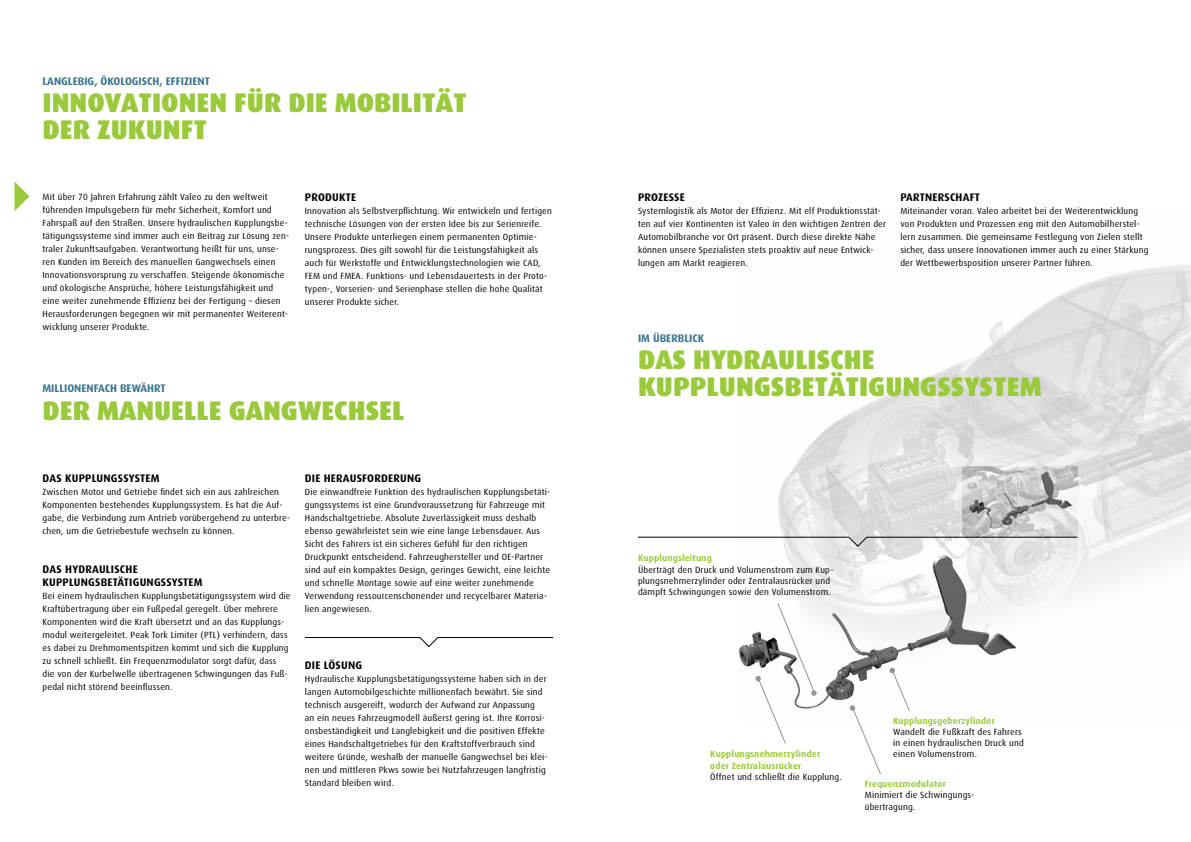
<style>
.page{position:relative;width:1191px;height:842px;background:#fff}
.page>*{position:absolute;margin:0;border:0;box-sizing:border-box;transform-origin:0 0}
.t1{font:900 27px/27px "Dax";color:#9aca3c}
.t2{font:700 11px/13px "Dax";letter-spacing:.02em;color:#000}
.t3{font:700 11px "Dax";color:#39748b}
.t4{font:9px/13px "Dax";letter-spacing:.02em;color:#000}
.t5{font:700 9px/12px "Dax";letter-spacing:.02em;color:#9aca3c}
</style>
<div class="page">
<img style="left:738px;top:264px;width:453px;height:341px">
<img style="left:709px;top:472px;width:325px;height:326px;border-radius:163px">
<img style="left:962px;top:466px;width:115px;height:71px">
<svg style="left:849px;top:705px;width:32px;height:70px"></svg>
<svg style="left:755px;top:602px;width:61px;height:142px"></svg>
<svg style="left:889px;top:668px;width:21px;height:44px"></svg>
<svg style="left:304px;top:637px;width:249px;height:10px"></svg>
<svg style="left:638px;top:537px;width:440px;height:10px"></svg>
<svg style="left:14px;top:182px;width:15px;height:29px"></svg>
<p class="t3" style="left:43px;top:75px;width:169px">LANGLEBIG, ÖKOLOGISCH, EFFIZIENT</p>
<h1 class="t1" style="left:43px;top:89px;width:425px">INNOVATIONEN FÜR DIE MOBILITÄT<br>DER ZUKUNFT</h1>
<p class="t4" style="left:43px;top:190px;width:248px">Mit über 70 Jahren Erfahrung zählt Valeo zu den weltweit führenden Impulsgebern für mehr Sicherheit, Komfort und Fahrspaß auf den Straßen. Unsere hydraulischen Kupplungsbe&shy;tätigungssysteme sind immer auch ein Beitrag zur Lösung zen&shy;traler Zukunftsaufgaben. Verantwortung heißt für uns, unse&shy;ren Kunden im Bereich des manuellen Gangwechsels einen Innovationsvorsprung zu verschaffen. Steigende ökonomische und ökologische Ansprüche, höhere Leistungsfähigkeit und eine weiter zunehmende Effizienz bei der Fertigung – diesen Herausforderungen begegnen wir mit permanenter Weiterent&shy;wicklung unserer Produkte.</p>
<p class="t2" style="left:305px;top:191px;width:53px">PRODUKTE</p>
<p class="t4" style="left:305px;top:205px;width:249px">Innovation als Selbstverpflichtung. Wir entwickeln und fertigen technische Lösungen von der ersten Idee bis zur Serienreife.<br>Unsere Produkte unterliegen einem permanenten Optimie&shy;rungsprozess. Dies gilt sowohl für die Leistungsfähigkeit als auch für Werkstoffe und Entwicklungstechnologien wie CAD, FEM und FMEA. Funktions- und Lebensdauertests in der Proto&shy;typen-, Vorserien- und Serienphase stellen die hohe Qualität unserer Produkte sicher.</p>
<p class="t3" style="left:43px;top:382px;width:125px">MILLIONENFACH BEWÄHRT</p>
<h1 class="t1" style="left:43px;top:397px;width:363px">DER MANUELLE GANGWECHSEL</h1>
<p class="t2" style="left:43px;top:471px;width:118px">DAS KUPPLUNGSSYSTEM</p>
<p class="t4" style="left:43px;top:485px;width:249px">Zwischen Motor und Getriebe findet sich ein aus zahlreichen Komponenten bestehendes Kupplungssystem. Es hat die Auf&shy;gabe, die Verbindung zum Antrieb vorübergehend zu unterbre&shy;chen, um die Getriebestufe wechseln zu können.</p>
<p class="t2" style="left:43px;top:562px;width:161px">DAS HYDRAULISCHE<br>KUPPLUNGSBETÄTIGUNGSSYSTEM</p>
<p class="t4" style="left:43px;top:589px;width:250px">Bei einem hydraulischen Kupplungsbetätigungssystem wird die Kraftübertragung über ein Fußpedal geregelt. Über mehrere Komponenten wird die Kraft übersetzt und an das Kupplungs&shy;modul weitergeleitet. Peak Tork Limiter (PTL) verhindern, dass es dabei zu Drehmomentspitzen kommt und sich die Kupplung zu schnell schließt. Ein Frequenzmodulator sorgt dafür, dass die von der Kurbelwelle übertragenen Schwingungen das Fuß&shy;pedal nicht störend beeinflussen.</p>
<p class="t2" style="left:305px;top:471px;width:118px">DIE HERAUSFORDERUNG</p>
<p class="t4" style="left:305px;top:485px;width:247px">Die einwandfreie Funktion des hydraulischen Kupplungsbetäti&shy;gungssystems ist eine Grundvoraussetzung für Fahrzeuge mit Handschaltgetriebe. Absolute Zuverlässigkeit muss deshalb ebenso gewährleistet sein wie eine lange Lebensdauer. Aus Sicht des Fahrers ist ein sicheres Gefühl für den richtigen Druckpunkt entscheidend. Fahrzeughersteller und OE-Partner sind auf ein kompaktes Design, geringes Gewicht, eine leichte und schnelle Montage sowie auf eine weiter zunehmende Verwendung ressourcenschonender und recycelbarer Materia&shy;lien angewiesen.</p>
<p class="t2" style="left:305px;top:659px;width:59px">DIE LÖSUNG</p>
<p class="t4" style="left:305px;top:673px;width:244px">Hydraulische Kupplungsbetätigungssysteme haben sich in der langen Automobilgeschichte millionenfach bewährt. Sie sind technisch ausgereift, wodurch der Aufwand zur Anpassung<br>an ein neues Fahrzeugmodell äußerst gering ist. Ihre Korrosi&shy;onsbeständigkeit und Langlebigkeit und die positiven Effekte eines Handschaltgetriebes für den Kraftstoffverbrauch sind weitere Gründe, weshalb der manuelle Gangwechsel bei klei&shy;nen und mittleren Pkws sowie bei Nutzfahrzeugen langfristig Standard bleiben wird.</p>
<p class="t2" style="left:638px;top:191px;width:48px">PROZESSE</p>
<p class="t4" style="left:638px;top:205px;width:249px">Systemlogistik als Motor der Effizienz. Mit elf Produktionsstät&shy;ten auf vier Kontinenten ist Valeo in den wichtigen Zentren der Automobilbranche vor Ort präsent. Durch diese direkte Nähe können unsere Spezialisten stets proaktiv auf neue Entwick&shy;lungen am Markt reagieren.</p>
<p class="t2" style="left:900px;top:191px;width:81px">PARTNERSCHAFT</p>
<p class="t4" style="left:900px;top:205px;width:250px">Miteinander voran. Valeo arbeitet bei der Weiterentwicklung von Produkten und Prozessen eng mit den Automobilherstel&shy;lern zusammen. Die gemeinsame Festlegung von Zielen stellt sicher, dass unsere Innovationen immer auch zu einer Stärkung der Wettbewerbsposition unserer Partner führen.</p>
<p class="t3" style="left:638px;top:331px;width:68px">IM ÜBERBLICK</p>
<h1 class="t1" style="left:638px;top:346px;width:405px">DAS HYDRAULISCHE<br>KUPPLUNGSBETÄTIGUNGSSYSTEM</h1>
<p class="t5" style="left:638px;top:552px;width:75px">KUPPLUNGSLEITUNG</p>
<p class="t4" style="left:638px;top:564px;width:197px;line-height:11.3px">Überträgt den Druck und Volumenstrom zum Kup&shy;plungsnehmerzylinder oder Zentralausrücker und dämpft Schwingungen sowie den Volumenstrom.</p>
<p class="t5" style="left:710px;top:748px;width:111px">KUPPLUNGSNEHMERZYLINDER<br>ODER ZENTRALAUSRÜCKER</p>
<p class="t4" style="left:710px;top:770px;width:133px">Öffnet und schließt die Kupplung.</p>
<p class="t5" style="left:893px;top:714px;width:103px">KUPPLUNGSGEBERZYLINDER</p>
<p class="t4" style="left:893px;top:726px;width:132px;line-height:11.3px">Wandelt die Fußkraft des Fahrers in einen hydraulischen Druck und einen Volumenstrom.</p>
<p class="t5" style="left:864px;top:778px;width:83px">FREQUENZMODULATOR</p>
<p class="t4" style="left:864px;top:790px;width:111px;line-height:11.3px">Minimiert die Schwingungs&shy;übertragung.</p>
</div>
